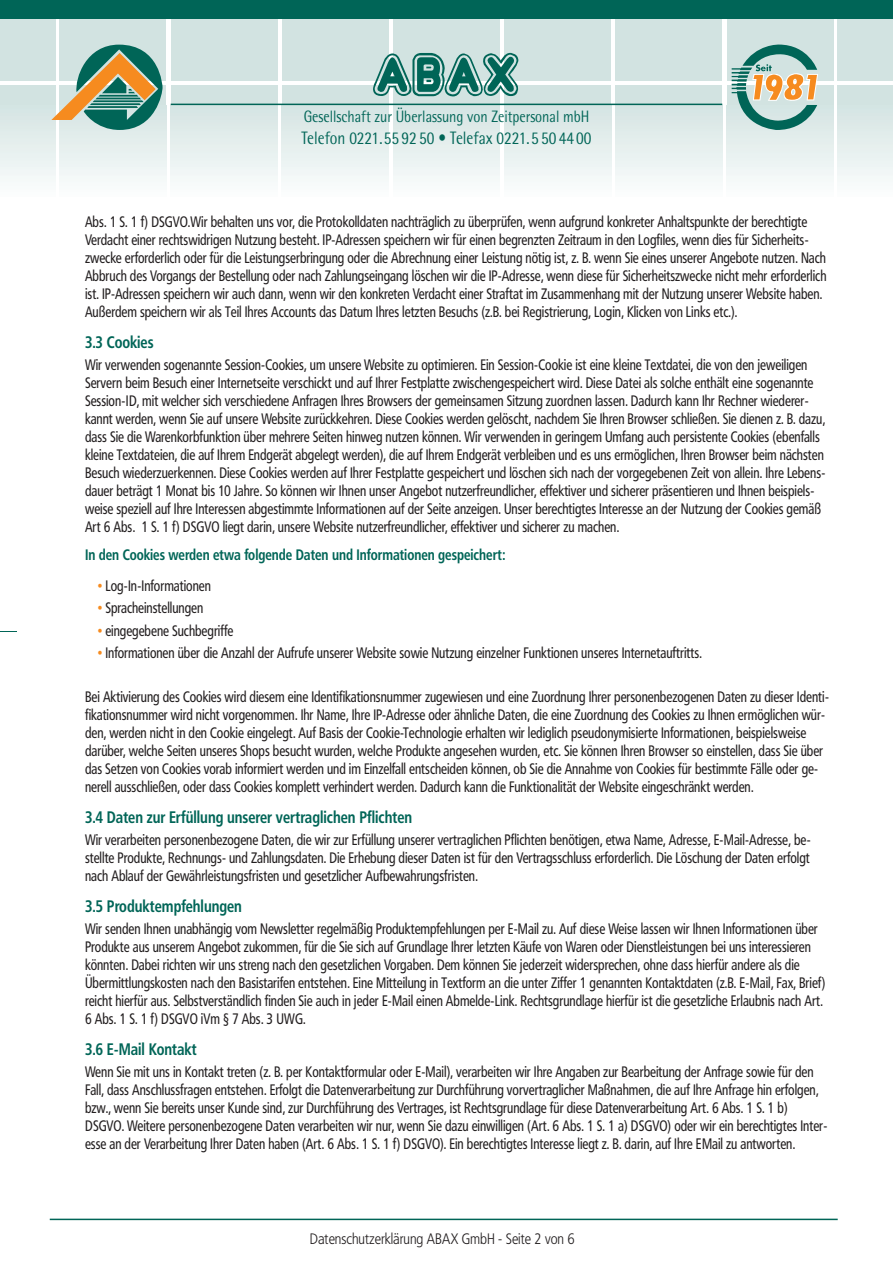
<style>
.page{position:relative;width:893px;height:1263px;background:#fff}
.page>*{position:absolute;margin:0;border:0;box-sizing:border-box;transform-origin:0 0}
.t1{font:18px "Rotis Semi Sans";color:#006557;scale:.85 1}
.t2{font:700 16.5px "Frutiger Condensed BQ";color:#006557;scale:.9 1}
.t3{font:16.5px "Rotis Semi Sans";color:#006557;scale:.85 1}
.t4{font:15px/18px "Frutiger Condensed BQ";color:#231f20;scale:.9 1}
.t5{font:700 15px "Frutiger Condensed BQ";color:#006557;scale:.9 1}
.t6{font:300 15px "Frutiger Condensed BQ";color:#231f20}
.s1{color:#f68b1f}
</style>
<div class="page">
<div style="left:0;top:19px;width:55px;height:62px;background:#d2e3e1"></div>
<div style="left:838px;top:19px;width:55px;height:62px;background:#d2e3e1"></div>
<div style="left:60px;top:19px;width:106px;height:62px;background:#d2e3e1"></div>
<div style="left:171px;top:19px;width:107px;height:62px;background:#d2e3e1"></div>
<div style="left:282px;top:19px;width:107px;height:62px;background:#d2e3e1"></div>
<div style="left:393px;top:19px;width:107px;height:62px;background:#d2e3e1"></div>
<div style="left:504px;top:19px;width:107px;height:62px;background:#d2e3e1"></div>
<div style="left:615px;top:19px;width:107px;height:62px;background:#d2e3e1"></div>
<div style="left:726px;top:19px;width:107px;height:62px;background:#d2e3e1"></div>
<div style="left:0;top:85px;width:55px;height:111px;background:#d2e3e1"></div>
<div style="left:838px;top:85px;width:55px;height:111px;background:#d2e3e1"></div>
<div style="left:171px;top:85px;width:107px;height:111px;background:#d2e3e1"></div>
<div style="left:282px;top:85px;width:107px;height:111px;background:#d2e3e1"></div>
<div style="left:393px;top:85px;width:107px;height:111px;background:#d2e3e1"></div>
<div style="left:504px;top:85px;width:107px;height:111px;background:#d2e3e1"></div>
<div style="left:615px;top:85px;width:107px;height:111px;background:#d2e3e1"></div>
<div style="left:726px;top:85px;width:107px;height:111px;background:#d2e3e1"></div>
<img style="left:55px;top:105px;width:783px;height:74px">
<img style="left:0;top:123px;width:55px;height:73px">
<img style="left:838px;top:123px;width:55px;height:73px">
<img style="left:60px;top:105px;width:106px;height:74px">
<img style="left:171px;top:105px;width:107px;height:91px">
<img style="left:282px;top:105px;width:107px;height:91px">
<img style="left:393px;top:105px;width:107px;height:91px">
<img style="left:504px;top:105px;width:107px;height:91px">
<img style="left:615px;top:105px;width:107px;height:91px">
<img style="left:726px;top:105px;width:107px;height:91px">
<img style="left:732px;top:44px;width:86px;height:86px">
<hr style="left:171px;top:104px;width:551px;height:1px;background:#006557">
<img style="left:51px;top:53px;width:25px;height:67px">
<img style="left:76px;top:45px;width:87px;height:85px">
<img style="left:753px;top:74px;width:64px;height:26px">
<img style="left:373px;top:53px;width:146px;height:44px">
<svg style="left:0;top:631px;width:17px;height:1px"></svg>
<div style="left:0;top:0;width:893px;height:19px;background:#006557"></div>
<hr style="left:50px;top:1218px;width:788px;height:2px;background:#006557">
<p class="t3" style="left:304px;top:111px;width:337px">Gesellschaft zur Überlassung von Zeitpersonal mbH</p>
<p class="t1" style="left:301px;top:131px;width:343px">Telefon 0221.55 92 50 • Telefax 0221.5 50 44 00</p>
<p class="t4" style="left:85px;top:213px;width:825px">Abs. 1 S. 1 f) DSGVO.Wir behalten uns vor, die Protokolldaten nachträglich zu überprüfen, wenn aufgrund konkreter Anhaltspunkte der berechtigte Verdacht einer rechtswidrigen Nutzung besteht. IP-Adressen speichern wir für einen begrenzten Zeitraum in den Logfiles, wenn dies für Sicherheits&shy;zwecke erforderlich oder für die Leistungserbringung oder die Abrechnung einer Leistung nötig ist, z. B. wenn Sie eines unserer Angebote nutzen. Nach Abbruch des Vorgangs der Bestellung oder nach Zahlungseingang löschen wir die IP-Adresse, wenn diese für Sicherheitszwecke nicht mehr erforderlich ist. IP-Adressen speichern wir auch dann, wenn wir den konkreten Verdacht einer Straftat im Zusammenhang mit der Nutzung unserer Website haben.<br>Außerdem speichern wir als Teil Ihres Accounts das Datum Ihres letzten Besuchs (z.B. bei Registrierung, Login, Klicken von Links etc.).</p>
<p class="t2" style="left:85px;top:333px;width:78px">3.3 Cookies</p>
<p class="t4" style="left:85px;top:356px;width:824px">Wir verwenden sogenannte Session-Cookies, um unsere Website zu optimieren. Ein Session-Cookie ist eine kleine Textdatei, die von den jeweiligen Servern beim Besuch einer Internetseite verschickt und auf Ihrer Festplatte zwischengespeichert wird. Diese Datei als solche enthält eine sogenannte Session-ID, mit welcher sich verschiedene Anfragen Ihres Browsers der gemeinsamen Sitzung zuordnen lassen. Dadurch kann Ihr Rechner wiederer&shy;kannt werden, wenn Sie auf unsere Website zurückkehren. Diese Cookies werden gelöscht, nachdem Sie Ihren Browser schließen. Sie dienen z. B. dazu, dass Sie die Warenkorbfunktion über mehrere Seiten hinweg nutzen können. Wir verwenden in geringem Umfang auch persistente Cookies (ebenfalls kleine Textdateien, die auf Ihrem Endgerät abgelegt werden), die auf Ihrem Endgerät verbleiben und es uns ermöglichen, Ihren Browser beim nächsten Besuch wiederzuerkennen. Diese Cookies werden auf Ihrer Festplatte gespeichert und löschen sich nach der vorgegebenen Zeit von allein. Ihre Lebens&shy;dauer beträgt 1 Monat bis 10 Jahre. So können wir Ihnen unser Angebot nutzerfreundlicher, effektiver und sicherer präsentieren und Ihnen beispiels&shy;weise speziell auf Ihre Interessen abgestimmte Informationen auf der Seite anzeigen. Unser berechtigtes Interesse an der Nutzung der Cookies gemäß Art 6 Abs. 1 S. 1 f) DSGVO liegt darin, unsere Website nutzerfreundlicher, effektiver und sicherer zu machen.</p>
<p class="t5" style="left:85px;top:546px;width:469px">In den Cookies werden etwa folgende Daten und Informationen gespeichert:</p>
<p class="t4" style="left:98px;top:577px;width:127px"><span class="s1">•</span> Log-In-Informationen</p>
<p class="t4" style="left:98px;top:599px;width:119px"><span class="s1">•</span> Spracheinstellungen</p>
<p class="t4" style="left:98px;top:621px;width:152px"><span class="s1">•</span> eingegebene Suchbegriffe</p>
<p class="t4" style="left:98px;top:644px;width:673px"><span class="s1">•</span> Informationen über die Anzahl der Aufrufe unserer Website sowie Nutzung einzelner Funktionen unseres Internetauftritts.</p>
<p class="t4" style="left:85px;top:688px;width:828px">Bei Aktivierung des Cookies wird diesem eine Identifikationsnummer zugewiesen und eine Zuordnung Ihrer personenbezogenen Daten zu dieser Identi&shy;fikationsnummer wird nicht vorgenommen. Ihr Name, Ihre IP-Adresse oder ähnliche Daten, die eine Zuordnung des Cookies zu Ihnen ermöglichen wür&shy;den, werden nicht in den Cookie eingelegt. Auf Basis der Cookie-Technologie erhalten wir lediglich pseudonymisierte Informationen, beispielsweise darüber, welche Seiten unseres Shops besucht wurden, welche Produkte angesehen wurden, etc. Sie können Ihren Browser so einstellen, dass Sie über das Setzen von Cookies vorab informiert werden und im Einzelfall entscheiden können, ob Sie die Annahme von Cookies für bestimmte Fälle oder ge&shy;nerell ausschließen, oder dass Cookies komplett verhindert werden. Dadurch kann die Funktionalität der Website eingeschränkt werden.</p>
<p class="t2" style="left:85px;top:808px;width:365px">3.4 Daten zur Erfüllung unserer vertraglichen Pflichten</p>
<p class="t4" style="left:85px;top:831px;width:808px;text-align:justify">Wir verarbeiten personenbezogene Daten, die wir zur Erfüllung unserer vertraglichen Pflichten benötigen, etwa Name, Adresse, E-Mail-Adresse, be&shy;stellte Produkte, Rechnungs- und Zahlungsdaten. Die Erhebung dieser Daten ist für den Vertragsschluss erforderlich. Die Löschung der Daten erfolgt nach Ablauf der Gewährleistungsfristen und gesetzlicher Aufbewahrungsfristen.</p>
<p class="t2" style="left:85px;top:897px;width:176px">3.5 Produktempfehlungen</p>
<p class="t4" style="left:85px;top:920px;width:824px">Wir senden Ihnen unabhängig vom Newsletter regelmäßig Produktempfehlungen per E-Mail zu. Auf diese Weise lassen wir Ihnen Informationen über Produkte aus unserem Angebot zukommen, für die Sie sich auf Grundlage Ihrer letzten Käufe von Waren oder Dienstleistungen bei uns interessieren könnten. Dabei richten wir uns streng nach den gesetzlichen Vorgaben. Dem können Sie jederzeit widersprechen, ohne dass hierfür andere als die Übermittlungskosten nach den Basistarifen entstehen. Eine Mitteilung in Textform an die unter Ziffer 1 genannten Kontaktdaten (z.B. E-Mail, Fax, Brief) reicht hierfür aus. Selbstverständlich finden Sie auch in jeder E-Mail einen Abmelde-Link. Rechtsgrundlage hierfür ist die gesetzliche Erlaubnis nach Art.<br>6 Abs. 1 S. 1 f) DSGVO iVm § 7 Abs. 3 UWG.</p>
<p class="t2" style="left:85px;top:1040px;width:126px">3.6 E-Mail Kontakt</p>
<p class="t4" style="left:85px;top:1063px;width:826px">Wenn Sie mit uns in Kontakt treten (z. B. per Kontaktformular oder E-Mail), verarbeiten wir Ihre Angaben zur Bearbeitung der Anfrage sowie für den Fall, dass Anschlussfragen entstehen. Erfolgt die Datenverarbeitung zur Durchführung vorvertraglicher Maßnahmen, die auf Ihre Anfrage hin erfolgen, bzw., wenn Sie bereits unser Kunde sind, zur Durchführung des Vertrages, ist Rechtsgrundlage für diese Datenverarbeitung Art. 6 Abs. 1 S. 1 b)<br>DSGVO. Weitere personenbezogene Daten verarbeiten wir nur, wenn Sie dazu einwilligen (Art. 6 Abs. 1 S. 1 a) DSGVO) oder wir ein berechtigtes Inter&shy;esse an der Verarbeitung Ihrer Daten haben (Art. 6 Abs. 1 S. 1 f) DSGVO). Ein berechtigtes Interesse liegt z. B. darin, auf Ihre EMail zu antworten.</p>
<p class="t6" style="left:310px;top:1231px;width:266px">Datenschutzerklärung ABAX GmbH - Seite 2 von 6</p>
</div>
